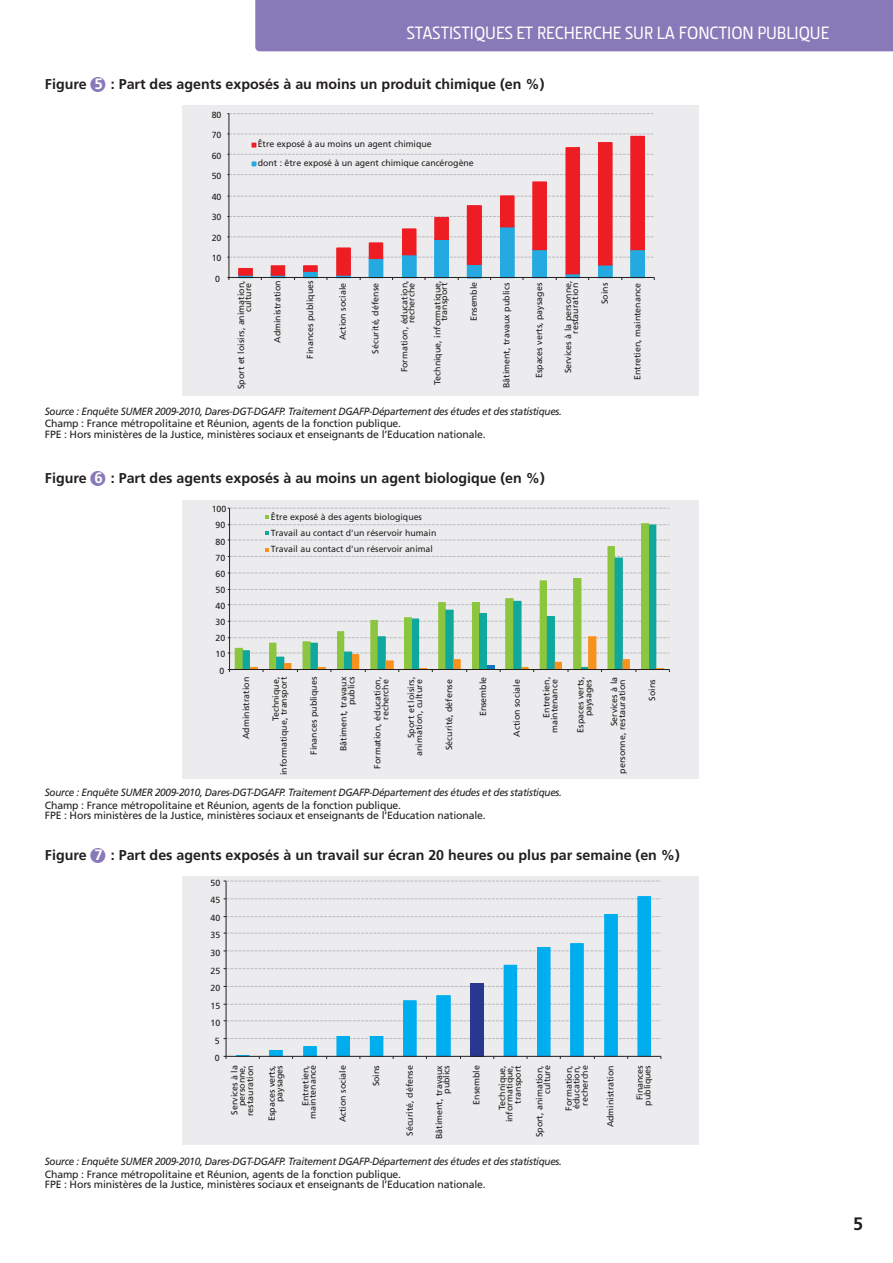
<style>
.page{position:relative;width:893px;height:1263px;background:#fff}
.page>*{position:absolute;margin:0;border:0;box-sizing:border-box;transform-origin:0 0}
.t1{font:500 18px "Section";color:#fff}
.t2{font:700 18px "Frutiger LT Std";color:#231f20}
.t3{font:700 14.25px "Frutiger LT Std";color:#231f20}
.t4{font:10.5px/10.5px "Frutiger LT Std";letter-spacing:-.015em;color:#231f20}
.t5{font:italic 10.5px "Frutiger LT Std";letter-spacing:-.03em;color:#231f20;scale:.95 1}
.t6{font:8.85px/7.9px "Frutiger LT Std";color:#231f20;text-align:right}
.s1{color:#8879b8}
.s2{font-size:15px;color:#fff}
</style>
<div class="page">
<div style="left:255px;top:0;width:638px;height:51px;background:#8879b8"></div>
<div style="left:182px;top:106px;width:516px;height:290px;background:#ececee"></div>
<svg style="left:238px;top:135px;width:407px;height:90px"></svg>
<hr style="left:229px;top:114px;width:1px;height:163px;background:#231f20">
<svg style="left:227px;top:216px;width:427px;height:1px"></svg>
<svg style="left:227px;top:196px;width:427px;height:1px"></svg>
<svg style="left:227px;top:174px;width:427px;height:1px"></svg>
<svg style="left:227px;top:154px;width:427px;height:1px"></svg>
<svg style="left:227px;top:134px;width:426px;height:1px"></svg>
<svg style="left:227px;top:113px;width:427px;height:1px"></svg>
<svg style="left:227px;top:225px;width:428px;height:55px"></svg>
<svg style="left:252px;top:161px;width:4px;height:5px"></svg>
<svg style="left:252px;top:143px;width:4px;height:5px"></svg>
<div style="left:182px;top:500px;width:516px;height:279px;background:#ececee"></div>
<svg style="left:243px;top:525px;width:413px;height:111px"></svg>
<hr style="left:229px;top:508px;width:1px;height:161px;background:#231f20">
<svg style="left:228px;top:621px;width:441px;height:1px"></svg>
<svg style="left:228px;top:604px;width:441px;height:1px"></svg>
<svg style="left:228px;top:589px;width:441px;height:1px"></svg>
<svg style="left:228px;top:573px;width:441px;height:1px"></svg>
<svg style="left:228px;top:508px;width:441px;height:1px"></svg>
<svg style="left:228px;top:636px;width:442px;height:36px"></svg>
<svg style="left:228px;top:515px;width:441px;height:10px"></svg>
<svg style="left:228px;top:531px;width:441px;height:10px"></svg>
<svg style="left:228px;top:547px;width:441px;height:10px"></svg>
<div style="left:182px;top:876px;width:516px;height:269px;background:#ececee"></div>
<svg style="left:236px;top:896px;width:415px;height:160px"></svg>
<hr style="left:226px;top:881px;width:1px;height:175px;background:#231f20">
<svg style="left:224px;top:1038px;width:437px;height:1px"></svg>
<svg style="left:224px;top:1020px;width:437px;height:1px"></svg>
<svg style="left:224px;top:1004px;width:437px;height:1px"></svg>
<svg style="left:224px;top:986px;width:437px;height:1px"></svg>
<svg style="left:224px;top:968px;width:437px;height:1px"></svg>
<svg style="left:224px;top:951px;width:437px;height:1px"></svg>
<svg style="left:224px;top:933px;width:437px;height:1px"></svg>
<svg style="left:224px;top:916px;width:437px;height:1px"></svg>
<svg style="left:224px;top:898px;width:437px;height:1px"></svg>
<svg style="left:224px;top:881px;width:437px;height:1px"></svg>
<hr style="left:226px;top:1056px;width:435px;height:1px;background:#231f20">
<h1 class="t1" style="left:407px;top:27px;width:424px">STASTISTIQUES ET RECHERCHE SUR LA FONCTION PUBLIQUE</h1>
<h2 class="t3" style="left:45px;top:78px;width:501px">Figure <span class="s1">■</span><span class="s2">5</span> : Part des agents exposés à au moins un produit chimique (en %)</h2>
<p class="t6" style="left:212px;top:111px;width:11px">80</p>
<p class="t6" style="left:212px;top:132px;width:11px">70</p>
<p class="t6" style="left:212px;top:152px;width:11px">60</p>
<p class="t6" style="left:212px;top:173px;width:11px">50</p>
<p class="t6" style="left:212px;top:193px;width:11px">40</p>
<p class="t6" style="left:212px;top:214px;width:11px">30</p>
<p class="t6" style="left:212px;top:234px;width:11px">20</p>
<p class="t6" style="left:212px;top:255px;width:11px">10</p>
<p class="t6" style="left:215px;top:275px;width:6px">0</p>
<p class="t6" style="left:258px;top:141px;width:176px">Être exposé à au moins un agent chimique</p>
<p class="t6" style="left:258px;top:160px;width:218px">dont : être exposé à un agent chimique cancérogène</p>
<p class="t6" style="left:238px;top:389px;width:110px;line-height:6.9px;rotate:-90deg">Sport et loisirs, animation, culture</p>
<p class="t6" style="left:274px;top:343px;width:64px;rotate:-90deg">Administration</p>
<p class="t6" style="left:307px;top:359px;width:80px;rotate:-90deg">Finances publiques</p>
<p class="t6" style="left:340px;top:340px;width:59px;rotate:-90deg">Action sociale</p>
<p class="t6" style="left:372px;top:354px;width:72px;rotate:-90deg">Sécurité, défense</p>
<p class="t6" style="left:402px;top:372px;width:93px;line-height:6.9px;rotate:-90deg">Formation, éducation, recherche</p>
<p class="t6" style="left:434px;top:385px;width:106px;line-height:6.9px;rotate:-90deg">Technique, informatique, transport</p>
<p class="t6" style="left:470px;top:321px;width:41px;rotate:-90deg">Ensemble</p>
<p class="t6" style="left:503px;top:388px;width:107px;rotate:-90deg">Bâtiment, travaux publics</p>
<p class="t6" style="left:536px;top:378px;width:97px;rotate:-90deg">Espaces verts, paysages</p>
<p class="t6" style="left:565px;top:373px;width:94px;line-height:6.9px;rotate:-90deg">Services à la personne, restauration</p>
<p class="t6" style="left:601px;top:304px;width:23px;rotate:-90deg">Soins</p>
<p class="t6" style="left:634px;top:380px;width:99px;rotate:-90deg">Entretien, maintenance</p>
<p class="t5" style="left:45px;top:407px;width:546px">Source : Enquête SUMER 2009-2010, Dares-DGT-DGAFP. Traitement DGAFP-Département des études et des statistiques.</p>
<p class="t4" style="left:45px;top:419px;width:442px">Champ : France métropolitaine et Réunion, agents de la fonction publique.<br>FPE : Hors ministères de la Justice, ministères sociaux et enseignants de l’Education nationale.</p>
<h2 class="t3" style="left:45px;top:473px;width:501px">Figure <span class="s1">■</span><span class="s2">6</span> : Part des agents exposés à au moins un agent biologique (en %)</h2>
<p class="t6" style="left:212px;top:506px;width:16px">100</p>
<p class="t6" style="left:216px;top:522px;width:11px">90</p>
<p class="t6" style="left:216px;top:538px;width:11px">80</p>
<p class="t6" style="left:216px;top:554px;width:11px">70</p>
<p class="t6" style="left:216px;top:570px;width:11px">60</p>
<p class="t6" style="left:216px;top:586px;width:11px">50</p>
<p class="t6" style="left:216px;top:603px;width:11px">40</p>
<p class="t6" style="left:216px;top:619px;width:11px">30</p>
<p class="t6" style="left:216px;top:635px;width:11px">20</p>
<p class="t6" style="left:216px;top:651px;width:11px">10</p>
<p class="t6" style="left:220px;top:667px;width:6px">0</p>
<p class="t6" style="left:271px;top:509px;width:167px;line-height:16px;text-align:left">Être exposé à des agents biologiques<br>Travail au contact d'un réservoir humain<br>Travail au contact d'un réservoir animal</p>
<p class="t6" style="left:243px;top:739px;width:64px;rotate:-90deg">Administration</p>
<p class="t6" style="left:273px;top:775px;width:100px;rotate:-90deg">Technique, informatique, transport</p>
<p class="t6" style="left:311px;top:755px;width:80px;rotate:-90deg">Finances publiques</p>
<p class="t6" style="left:340px;top:751px;width:76px;rotate:-90deg">Bâtiment, travaux publics</p>
<p class="t6" style="left:374px;top:769px;width:93px;rotate:-90deg">Formation, éducation, recherche</p>
<p class="t6" style="left:408px;top:756px;width:81px;rotate:-90deg">Sport et loisirs, animation, culture</p>
<p class="t6" style="left:446px;top:750px;width:72px;rotate:-90deg">Sécurité, défense</p>
<p class="t6" style="left:480px;top:716px;width:41px;rotate:-90deg">Ensemble</p>
<p class="t6" style="left:514px;top:737px;width:59px;rotate:-90deg">Action sociale</p>
<p class="t6" style="left:543px;top:733px;width:58px;rotate:-90deg">Entretien, maintenance</p>
<p class="t6" style="left:577px;top:733px;width:57px;rotate:-90deg">Espaces verts, paysages</p>
<p class="t6" style="left:611px;top:774px;width:98px;rotate:-90deg">Services à la<br>personne, restauration</p>
<p class="t6" style="left:649px;top:700px;width:23px;rotate:-90deg">Soins</p>
<p class="t5" style="left:45px;top:788px;width:546px">Source : Enquête SUMER 2009-2010, Dares-DGT-DGAFP. Traitement DGAFP-Département des études et des statistiques.</p>
<p class="t4" style="left:45px;top:801px;width:442px">Champ : France métropolitaine et Réunion, agents de la fonction publique.<br>FPE : Hors ministères de la Justice, ministères sociaux et enseignants de l’Education nationale.</p>
<h2 class="t3" style="left:45px;top:849px;width:636px">Figure <span class="s1">■</span><span class="s2">7</span> : Part des agents exposés à un travail sur écran 20 heures ou plus par semaine (en %)</h2>
<p class="t6" style="left:210px;top:879px;width:11px">50</p>
<p class="t6" style="left:210px;top:897px;width:11px">45</p>
<p class="t6" style="left:210px;top:914px;width:11px">40</p>
<p class="t6" style="left:210px;top:932px;width:11px">35</p>
<p class="t6" style="left:210px;top:950px;width:11px">30</p>
<p class="t6" style="left:210px;top:967px;width:11px">25</p>
<p class="t6" style="left:210px;top:985px;width:11px">20</p>
<p class="t6" style="left:210px;top:1002px;width:11px">15</p>
<p class="t6" style="left:210px;top:1020px;width:11px">10</p>
<p class="t6" style="left:215px;top:1037px;width:6px">5</p>
<p class="t6" style="left:215px;top:1055px;width:6px">0</p>
<p class="t6" style="left:231px;top:1116px;width:52px;rotate:-90deg">Services à la personne, restauration</p>
<p class="t6" style="left:269px;top:1121px;width:57px;line-height:7.5px;rotate:-90deg">Espaces verts, paysages</p>
<p class="t6" style="left:302px;top:1119px;width:55px;line-height:7.5px;rotate:-90deg">Entretien, maintenance</p>
<p class="t6" style="left:339px;top:1122px;width:59px;rotate:-90deg">Action sociale</p>
<p class="t6" style="left:373px;top:1086px;width:23px;rotate:-90deg">Soins</p>
<p class="t6" style="left:406px;top:1136px;width:72px;rotate:-90deg">Sécurité, défense</p>
<p class="t6" style="left:436px;top:1139px;width:76px;line-height:7.5px;rotate:-90deg">Bâtiment, travaux publics</p>
<p class="t6" style="left:473px;top:1105px;width:41px;rotate:-90deg">Ensemble</p>
<p class="t6" style="left:499px;top:1122px;width:59px;rotate:-90deg">Technique, informatique, transport</p>
<p class="t6" style="left:536px;top:1137px;width:74px;line-height:7.5px;rotate:-90deg">Sport, animation, culture</p>
<p class="t6" style="left:566px;top:1110px;width:47px;text-align:center;rotate:-90deg">Formation, éducation, recherche</p>
<p class="t6" style="left:607px;top:1127px;width:64px;rotate:-90deg">Administration</p>
<p class="t6" style="left:637px;top:1106px;width:42px;line-height:7.5px;rotate:-90deg">Finances publiques</p>
<p class="t5" style="left:45px;top:1157px;width:546px">Source : Enquête SUMER 2009-2010, Dares-DGT-DGAFP. Traitement DGAFP-Département des études et des statistiques.</p>
<p class="t4" style="left:45px;top:1170px;width:442px">Champ : France métropolitaine et Réunion, agents de la fonction publique.<br>FPE : Hors ministères de la Justice, ministères sociaux et enseignants de l’Education nationale.</p>
<h1 class="t2" style="left:853px;top:1216px;width:12px">5</h1>
</div>
